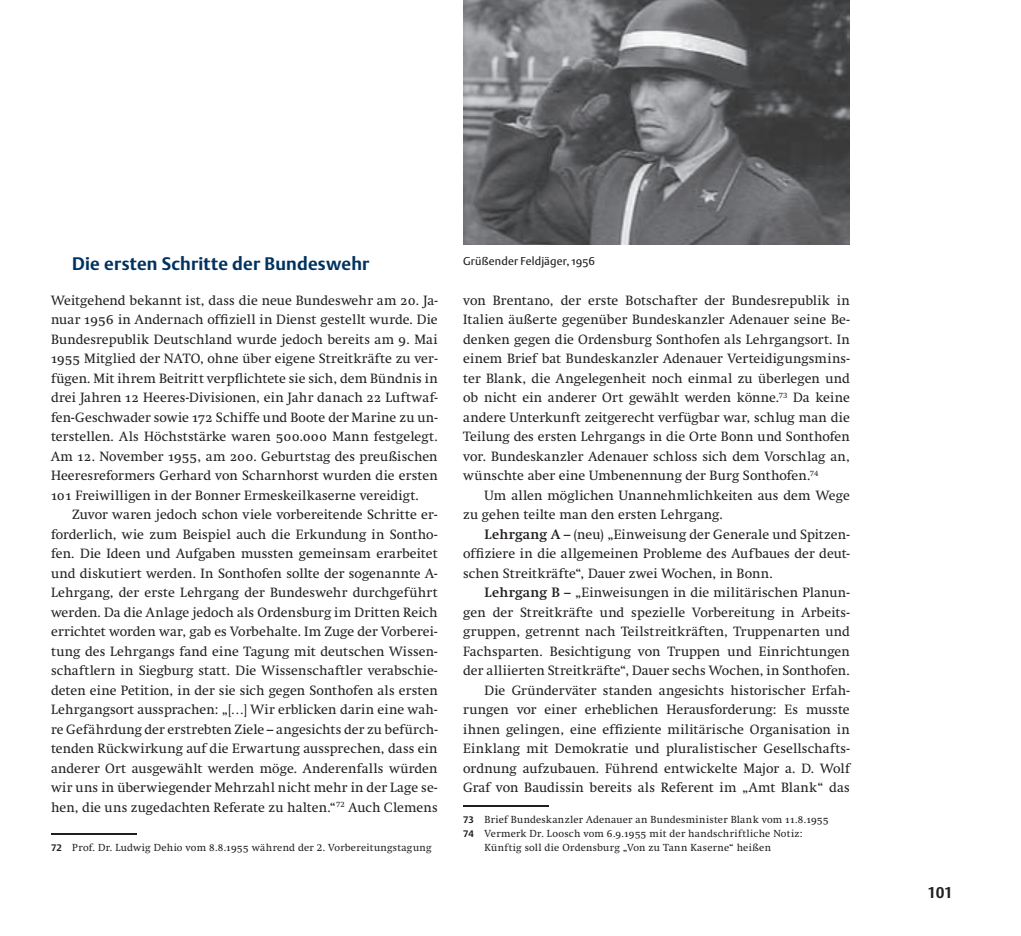
<style>
.page{position:relative;width:1021px;height:936px;background:#fff}
.page>*{position:absolute;margin:0;border:0;box-sizing:border-box;transform-origin:0 0}
.t1{font:700 18px "DTL Argo ST";letter-spacing:.015em;color:#003260}
.t2{font:700 15.3px "DTL Argo T";color:#231f20}
.t3{font:13.35px/19.5px "Swift";letter-spacing:.01em;color:#231f20;text-align:justify}
.t4{font:11.25px "DTL Argo ST";letter-spacing:.015em;color:#231f20}
.t5{font:10.2px "Swift";letter-spacing:.03em;color:#231f20}
.s1{font-family:"Swift Regular SC"}
.s2{font-family:"DTL Argo T";font-weight:700;font-size:9.3px}
.s3{font-weight:700}
</style>
<div class="page">
<hr style="left:463px;top:805px;width:85px;height:1px;background:#231f20">
<hr style="left:51px;top:833px;width:85px;height:1px;background:#231f20">
<img style="left:463px;top:0;width:386px;height:244px">
<h1 class="t1" style="left:72px;top:253px;width:298px">Die ersten Schritte der Bundeswehr</h1>
<p class="t3" style="left:51px;top:290px;width:388px">Weitgehend bekannt ist, dass die neue Bundeswehr am <span class="s1">20</span>. Ja&shy;nuar <span class="s1">1956</span> in Andernach offiziell in Dienst gestellt wurde. Die Bundesrepublik Deutschland wurde jedoch bereits am <span class="s1">9</span>. Mai <span class="s1">1955</span> Mitglied der NATO, ohne über eigene Streitkräfte zu ver&shy;fügen. Mit ihrem Beitritt verpflichtete sie sich, dem Bündnis in drei Jahren <span class="s1">12</span> Heeres-Divisionen, ein Jahr danach <span class="s1">22</span> Luftwaf&shy;fen-Geschwader sowie <span class="s1">172</span> Schiffe und Boote der Marine zu un&shy;terstellen. Als Höchststärke waren <span class="s1">500</span>.<span class="s1">000</span> Mann festgelegt.<br>Am <span class="s1">12</span>. November <span class="s1">1955</span>, am <span class="s1">200</span>. Geburtstag des preußischen Heeresreformers Gerhard von Scharnhorst wurden die ersten <span class="s1">101</span> Freiwilligen in der Bonner Ermeskeilkaserne vereidigt.</p>
<p class="t3" style="left:51px;top:505px;width:388px;text-indent:21px">Zuvor waren jedoch schon viele vorbereitende Schritte er&shy;forderlich, wie zum Beispiel auch die Erkundung in Sontho&shy;fen. Die Ideen und Aufgaben mussten gemeinsam erarbeitet und diskutiert werden. In Sonthofen sollte der sogenannte A-Lehrgang, der erste Lehrgang der Bundeswehr durchgeführt werden. Da die Anlage jedoch als Ordensburg im Dritten Reich errichtet worden war, gab es Vorbehalte. Im Zuge der Vorberei&shy;tung des Lehrgangs fand eine Tagung mit deutschen Wissen&shy;schaftlern in Siegburg statt. Die Wissenschaftler verabschie&shy;deten eine Petition, in der sie sich gegen Sonthofen als ersten Lehrgangsort aussprachen: „[…] Wir erblicken darin eine wah&shy;re Gefährdung der erstrebten Ziele – angesichts der zu befürch&shy;tenden Rückwirkung auf die Erwartung aussprechen, dass ein anderer Ort ausgewählt werden möge. Anderenfalls würden wir uns in überwiegender Mehrzahl nicht mehr in der Lage se&shy;hen, die uns zugedachten Referate zu halten.“<sup>72</sup> Auch Clemens</p>
<p class="t5" style="left:51px;top:841px;width:382px"><span class="s2">72</span> Prof. Dr. Ludwig Dehio vom <span class="s1">8</span>.<span class="s1">8</span>.<span class="s1">1955</span> während der 2. Vorbereitungstagung</p>
<p class="t4" style="left:463px;top:255px;width:133px">Grüßender Feldjäger, 1956</p>
<p class="t3" style="left:463px;top:290px;width:388px">von Brentano, der erste Botschafter der Bundesrepublik in Italien äußerte gegenüber Bundeskanzler Adenauer seine Be&shy;denken gegen die Ordensburg Sonthofen als Lehrgangsort. In einem Brief bat Bundeskanzler Adenauer Verteidigungsmins&shy;ter Blank, die Angelegenheit noch einmal zu überlegen und ob nicht ein anderer Ort gewählt werden könne.<sup>73</sup> Da keine andere Unterkunft zeitgerecht verfügbar war, schlug man die Teilung des ersten Lehrgangs in die Orte Bonn und Sonthofen vor. Bundeskanzler Adenauer schloss sich dem Vorschlag an, wünschte aber eine Umbenennung der Burg Sonthofen.<sup>74</sup></p>
<p class="t3" style="left:463px;top:485px;width:388px;text-indent:21px">Um allen möglichen Unannehmlichkeiten aus dem Wege zu gehen teilte man den ersten Lehrgang.</p>
<p class="t3" style="left:463px;top:524px;width:388px;text-indent:21px"><span class="s3">Lehrgang A</span> – (neu) „Einweisung der Generale und Spitzen&shy;offiziere in die allgemeinen Probleme des Aufbaues der deut&shy;schen Streitkräfte“, Dauer zwei Wochen, in Bonn.</p>
<p class="t3" style="left:463px;top:583px;width:388px;text-align:right"><span class="s3">Lehrgang B</span> – „Einweisungen in die militärischen Planun&shy;gen der Streitkräfte und spezielle Vorbereitung in Arbeits&shy;gruppen, getrennt nach Teilstreitkräften, Truppenarten und Fachsparten. Besichtigung von Truppen und Einrichtungen der alliierten Streitkräfte“, Dauer sechs Wochen, in Sonthofen.<br>Die Gründerväter standen angesichts historischer Erfah&shy;rungen vor einer erheblichen Herausforderung: Es musste ihnen gelingen, eine effiziente militärische Organisation in Einklang mit Demokratie und pluralistischer Gesellschafts&shy;ordnung aufzubauen. Führend entwickelte Major a. D. Wolf Graf von Baudissin bereits als Referent im „Amt Blank“ das</p>
<p class="t5" style="left:463px;top:813px;width:367px"><span class="s2">73</span> Brief Bundeskanzler Adenauer an Bundesminister Blank vom <span class="s1">11</span>.<span class="s1">8</span>.<span class="s1">1955</span></p>
<p class="t5" style="left:463px;top:827px;width:341px"><span class="s2">74</span> Vermerk Dr. Loosch vom <span class="s1">6</span>.<span class="s1">9</span>.<span class="s1">1955</span> mit der handschriftliche Notiz:</p>
<p class="t5" style="left:484px;top:841px;width:288px">Künftig soll die Ordensburg „Von zu Tann Kaserne“ heißen</p>
<p class="t2" style="left:927px;top:883px;width:27px">101</p>
</div>
